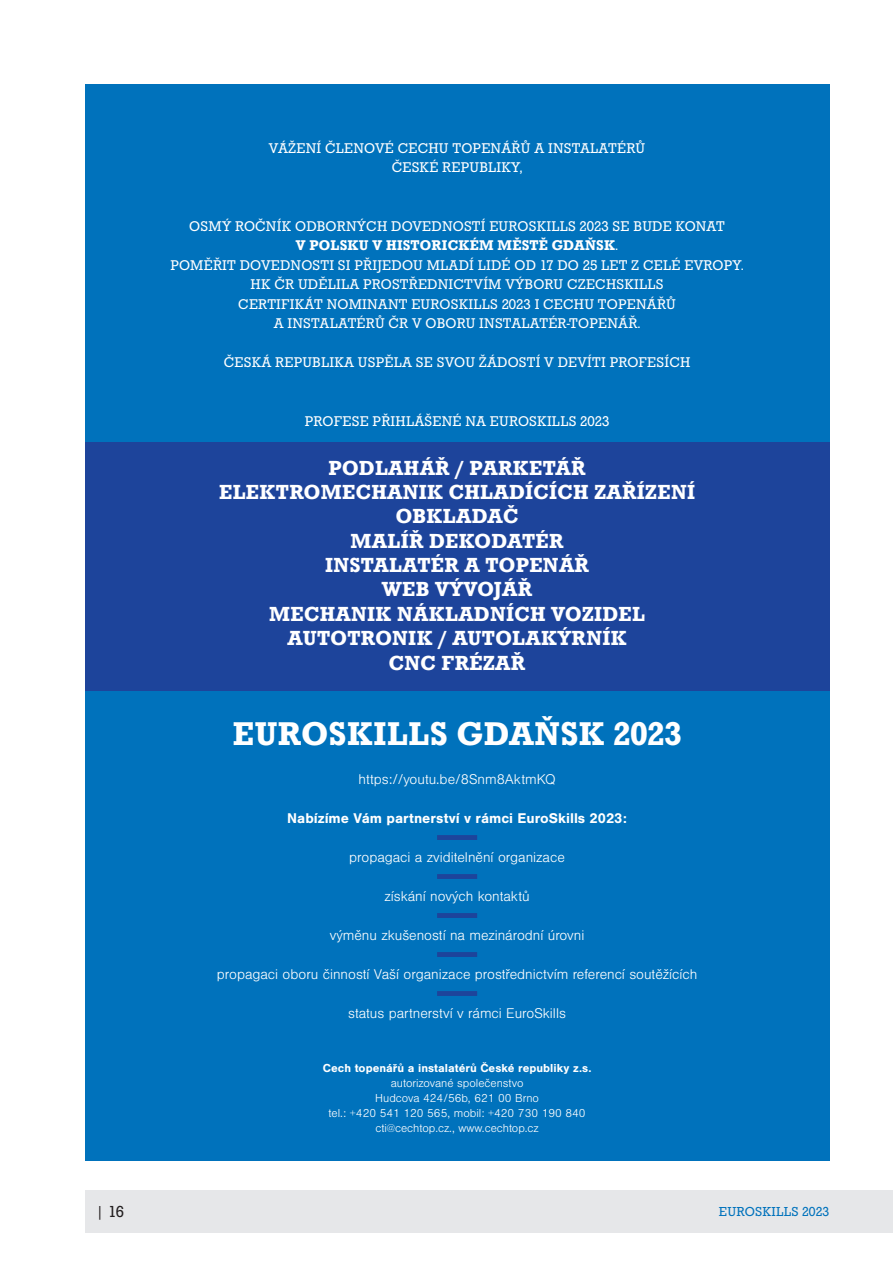
<style>
.page{position:relative;width:893px;height:1263px;background:#fff}
.page>*{position:absolute;margin:0;border:0;box-sizing:border-box;transform-origin:0 0}
.t1{font:500 34.05px "Roctus TOT";letter-spacing:.015em;color:#fff}
.t2{font:500 21.15px/24.3px "Roctus TOT";letter-spacing:.015em;color:#fff;text-align:center}
.t3{font:16.5px "Roctus TOT";color:#231f20}
.t4{font:14.55px/19.5px "Roctus TOT";letter-spacing:.015em;color:#fff;text-align:center}
.t5{font:300 14.55px "Nimbus San";color:#fff}
.t6{font:700 14.55px "Nimbus San";color:#fff}
.t7{font:13.5px "Roctus TOT";letter-spacing:.015em;color:#0072bc}
.t8{font:300 12px/15px "Nimbus San";color:#fff;text-align:center}
.t9{font:700 12px "Nimbus San";color:#fff}
.s1{font-weight:500}
</style>
<div class="page">
<div style="left:85px;top:1191px;width:808px;height:42px;background:#e6e7e9"></div>
<div style="left:85px;top:85px;width:744px;height:1076px;background:#0072bc"></div>
<div style="left:85px;top:442px;width:744px;height:248px;background:#1d449b"></div>
<div style="left:437px;top:835px;width:40px;height:5px;background:#1d449b"></div>
<div style="left:437px;top:874px;width:40px;height:5px;background:#1d449b"></div>
<div style="left:437px;top:913px;width:40px;height:5px;background:#1d449b"></div>
<div style="left:437px;top:952px;width:40px;height:5px;background:#1d449b"></div>
<div style="left:437px;top:991px;width:40px;height:5px;background:#1d449b"></div>
<p class="t3" style="left:96px;top:1203px;width:30px">| 16</p>
<p class="t4" style="left:269px;top:138px;width:378px">VÁŽENÍ ČLENOVÉ CECHU TOPENÁŘŮ A INSTALATÉRŮ<br>ČESKÉ REPUBLIKY,</p>
<p class="t4" style="left:170px;top:216px;width:575px">OSMÝ ROČNÍK ODBORNÝCH DOVEDNOSTÍ EUROSKILLS 2023 SE BUDE KONAT<br><span class="s1">V POLSKU V HISTORICKÉM MĚSTĚ GDAŇSK</span>.<br>POMĚŘIT DOVEDNOSTI SI PŘIJEDOU MLADÍ LIDÉ OD 17 DO 25 LET Z CELÉ EVROPY.<br>HK ČR UDĚLILA PROSTŘEDNICTVÍM VÝBORU CZECHSKILLS<br>CERTIFIKÁT NOMINANT EUROSKILLS 2023 I CECHU TOPENÁŘŮ<br>A INSTALATÉRŮ ČR V OBORU INSTALATÉR-TOPENÁŘ.</p>
<p class="t4" style="left:224px;top:353px;width:468px">ČESKÁ REPUBLIKA USPĚLA SE SVOU ŽÁDOSTÍ V DEVÍTI PROFESÍCH</p>
<p class="t4" style="left:305px;top:411px;width:306px">PROFESE PŘIHLÁŠENÉ NA EUROSKILLS 2023</p>
<h2 class="t2" style="left:219px;top:456px;width:478px">PODLAHÁŘ / PARKETÁŘ<br>ELEKTROMECHANIK CHLADÍCÍCH ZAŘÍZENÍ<br>OBKLADAČ<br>MALÍŘ DEKODATÉR<br>INSTALATÉR A TOPENÁŘ<br>WEB VÝVOJÁŘ<br>MECHANIK NÁKLADNÍCH VOZIDEL<br>AUTOTRONIK / AUTOLAKÝRNÍK<br>CNC FRÉZAŘ</h2>
<h1 class="t1" style="left:233px;top:714px;width:450px">EUROSKILLS GDAŇSK 2023</h1>
<p class="t5" style="left:359px;top:771px;width:199px">https://youtu.be/8Snm8AktmKQ</p>
<p class="t6" style="left:287px;top:810px;width:341px">Nabízíme Vám partnerství v rámci EuroSkills 2023:</p>
<p class="t5" style="left:349px;top:849px;width:217px">propagaci a zviditelnění organizace</p>
<p class="t5" style="left:385px;top:888px;width:147px">získání nových kontaktů</p>
<p class="t5" style="left:330px;top:927px;width:256px">výměnu zkušeností na mezinárodní úrovni</p>
<p class="t5" style="left:217px;top:966px;width:482px">propagaci oboru činností Vaší organizace prostřednictvím referencí soutěžících</p>
<p class="t5" style="left:348px;top:1005px;width:219px">status partnerství v rámci EuroSkills</p>
<p class="t9" style="left:323px;top:1061px;width:270px">Cech topenářů a instalatérů České republiky z.s.</p>
<p class="t8" style="left:329px;top:1075px;width:259px">autorizované společenstvo<br>Hudcova 424/56b, 621 00 Brno<br>tel.: +420 541 120 565, mobil: +420 730 190 840 cti@cechtop.cz., www.cechtop.cz</p>
<p class="t7" style="left:719px;top:1204px;width:112px">EUROSKILLS 2023</p>
</div>
